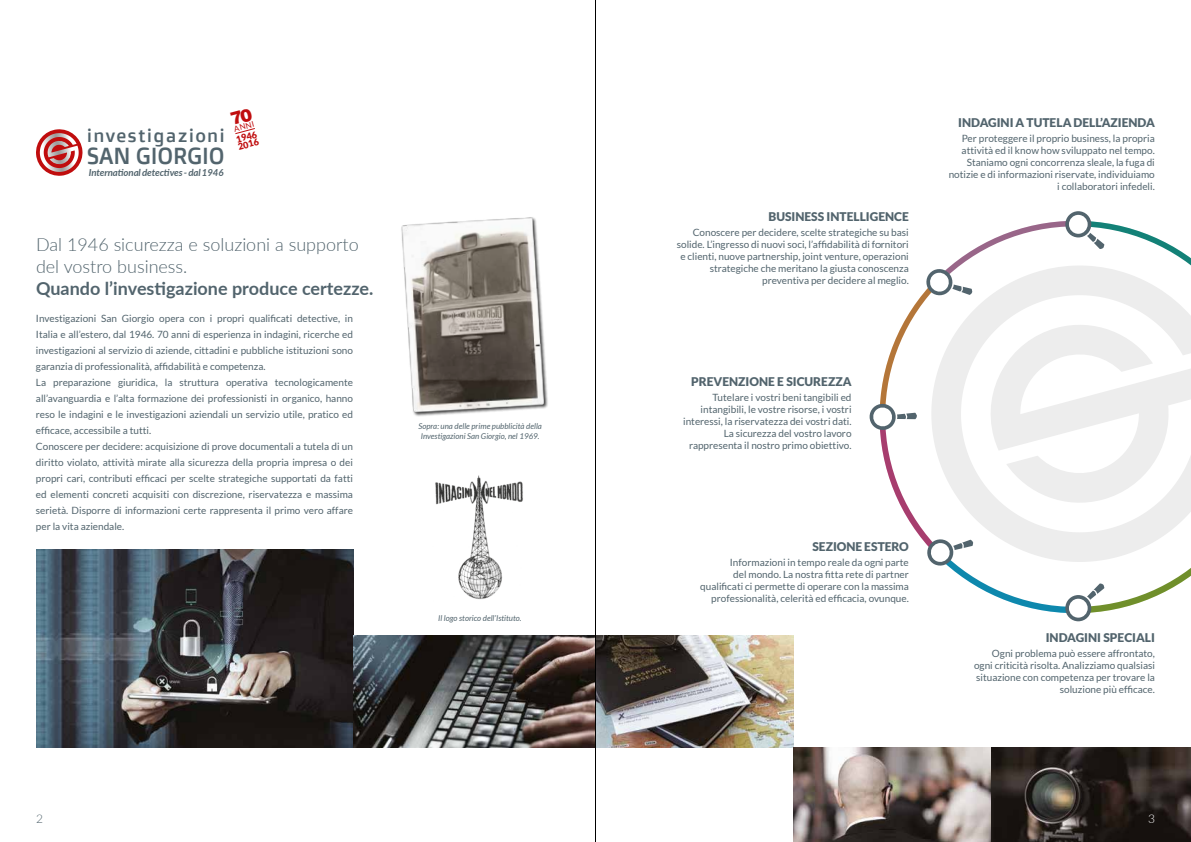
<style>
.page{position:relative;width:1191px;height:842px;background:#fff}
.page>*{position:absolute;margin:0;border:0;box-sizing:border-box;transform-origin:0 0}
.t1{font:23.1px "Doppio One";letter-spacing:-.01em;color:#52646d}
.t2{font:18.3px "Doppio One";letter-spacing:.065em;color:#52646d}
.t3{font:300 18px/21.6px "Lato";color:#52646d}
.t4{font:700 18px "Lato";color:#52646d}
.t5{font:900 12px "Lato";color:#52646d}
.t6{font:300 12px "Lato";color:#52646d}
.t7{font:300 12px "Lato";color:#fff}
.t8{font:10px/12px "Lato";color:#52646d;text-align:right}
.t9{font:italic 700 9.7px "Lato";letter-spacing:-.01em;color:#52646d}
.t10{font:900 9.1px/7.3px "Lato";color:#c00d0e}
.t11{font:italic 8px/9.6px "Lato";color:#52646d}
.t12{font:8px "Lato";color:#c00d0e}
</style>
<div class="page">
<img style="left:36px;top:550px;width:317px;height:197px">
<img style="left:353px;top:635px;width:440px;height:112px">
<img style="left:793px;top:747px;width:398px;height:95px">
<hr style="left:595px;top:0;width:1px;height:842px;background:#000">
<svg style="left:869px;top:211px;width:322px;height:410px"></svg>
<svg style="left:36px;top:129px;width:47px;height:47px"></svg>
<img style="left:435px;top:475px;width:88px;height:125px">
<img style="left:401px;top:217px;width:147px;height:200px">
<svg style="left:235px;top:128px;width:20px;height:6px"></svg>
<h2 class="t2" style="left:87px;top:124px;width:139px">investigazioni</h2>
<h1 class="t1" style="left:87px;top:141px;width:139px">SAN GIORGIO</h1>
<p class="t9" style="left:89px;top:165px;width:136px">International detectives - dal 1946</p>
<p class="t12" style="left:233px;top:125px;width:22px;rotate:-15deg">ANNI</p>
<p class="t10" style="left:235px;top:136px;width:23px;rotate:-15deg">1946<br>2016</p>
<h3 class="t3" style="left:36px;top:233px;width:324px">Dal 1946 sicurezza e soluzioni a supporto del vostro business.</h3>
<h3 class="t4" style="left:36px;top:275px;width:339px">Quando l’investigazione produce certezze.</h3>
<p class="t8" style="left:36px;top:311px;width:318px;line-height:16px;text-align:left">Investigazioni San Giorgio opera con i propri qualificati detective, in Italia e all’estero, dal 1946. 70 anni di esperienza in indagini, ricerche ed investigazioni al servizio di aziende, cittadini e pubbliche istituzioni sono garanzia di professionalità, affidabilità e competenza.<br>La preparazione giuridica, la struttura operativa tecnologicamente all’avanguardia e l’alta formazione dei professionisti in organico, hanno reso le indagini e le investigazioni aziendali un servizio utile, pratico ed efficace, accessibile a tutti.<br>Conoscere per decidere: acquisizione di prove documentali a tutela di un diritto violato, attività mirate alla sicurezza della propria impresa o dei propri cari, contributi efficaci per scelte strategiche supportati da fatti ed elementi concreti acquisiti con discrezione, riservatezza e massima serietà. Disporre di informazioni certe rappresenta il primo vero affare per la vita aziendale.</p>
<p class="t11" style="left:418px;top:422px;width:125px">Sopra: una delle prime pubblicità della<br>Investigazioni San Giorgio, nel 1969.</p>
<p class="t11" style="left:438px;top:614px;width:85px">Il logo storico dell’Istituto.</p>
<p class="t5" style="left:768px;top:209px;width:142px">BUSINESS INTELLIGENCE</p>
<p class="t8" style="left:677px;top:226px;width:233px">Conoscere per decidere, scelte strategiche su basi solide. L’ingresso di nuovi soci, l’affidabilità di fornitori e clienti, nuove partnership, joint venture, operazioni strategiche che meritano la giusta conoscenza preventiva per decidere al meglio.</p>
<p class="t5" style="left:691px;top:374px;width:162px">PREVENZIONE E SICUREZZA</p>
<p class="t8" style="left:683px;top:391px;width:170px">Tutelare i vostri beni tangibili ed intangibili, le vostre risorse, i vostri interessi, la riservatezza dei vostri dati.<br>La sicurezza del vostro lavoro rappresenta il nostro primo obiettivo.</p>
<p class="t5" style="left:812px;top:540px;width:98px">SEZIONE ESTERO</p>
<p class="t8" style="left:700px;top:557px;width:210px">Informazioni in tempo reale da ogni parte<br>del mondo. La nostra fitta rete di partner qualificati ci permette di operare con la massima professionalità, celerità ed efficacia, ovunque.</p>
<p class="t5" style="left:958px;top:115px;width:198px">INDAGINI A TUTELA DELL’AZIENDA</p>
<p class="t8" style="left:948px;top:132px;width:208px">Per proteggere il proprio business, la propria attività ed il know how sviluppato nel tempo.<br>Staniamo ogni concorrenza sleale, la fuga di notizie e di informazioni riservate, individuiamo i collaboratori infedeli.</p>
<p class="t5" style="left:1045px;top:630px;width:111px">INDAGINI SPECIALI</p>
<p class="t8" style="left:974px;top:647px;width:182px">Ogni problema può essere affrontato, ogni criticità risolta. Analizziamo qualsiasi situazione con competenza per trovare la soluzione più efficace.</p>
<p class="t6" style="left:36px;top:810px;width:8px">2</p>
<p class="t7" style="left:1148px;top:810px;width:8px">3</p>
</div>
